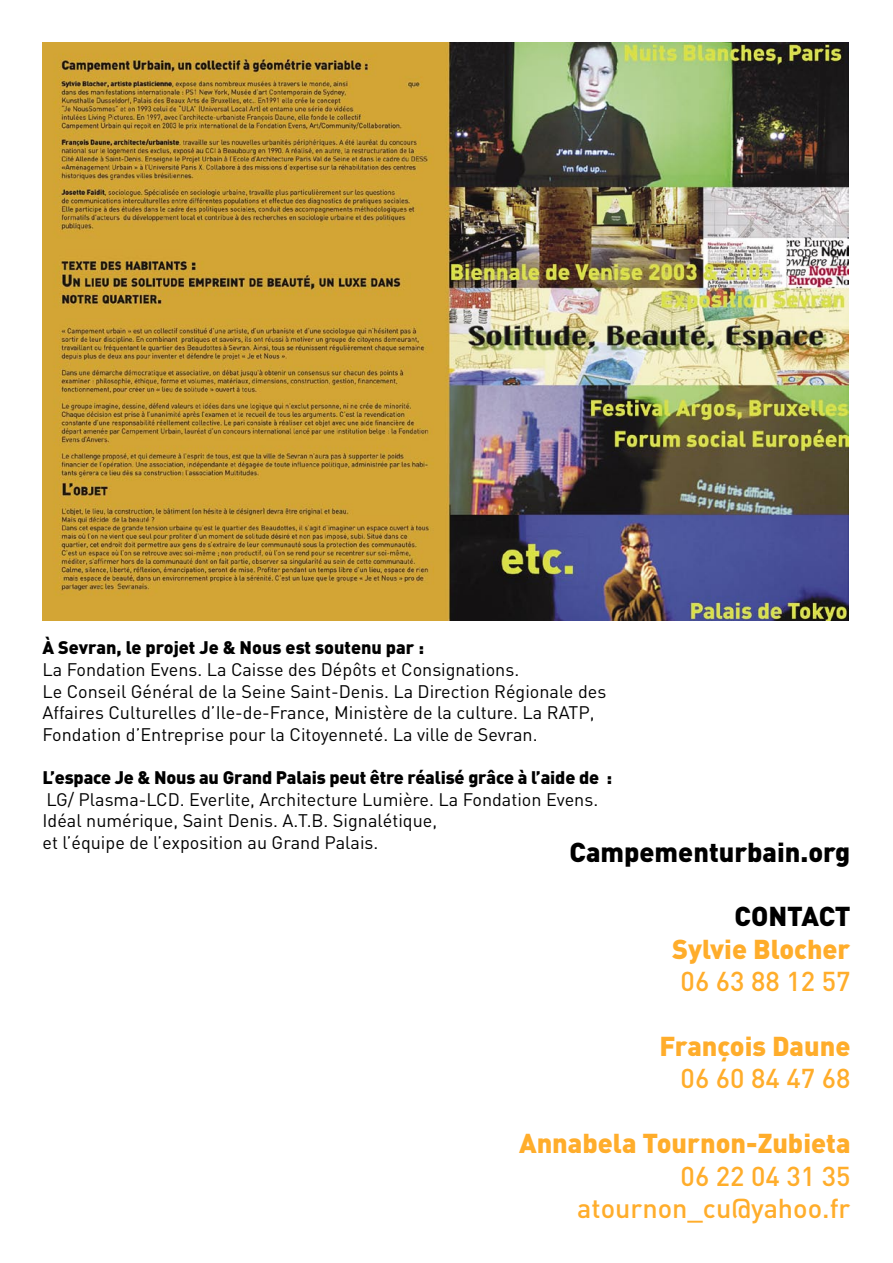
<style>
.page{position:relative;width:893px;height:1263px;background:#fff}
.page>*{position:absolute;margin:0;border:0;box-sizing:border-box;transform-origin:0 0}
.t1{font:500 27px "DIN";color:#ffad2b}
.t2{font:900 27px "DIN";color:#ffad2b}
.t3{font:900 27px "DIN";color:#000}
.t4{font:18px/21.6px "DIN";color:#000}
.t5{font:900 18px "DIN";letter-spacing:-.01em;color:#000}
</style>
<div class="page">
<img style="left:43px;top:43px;width:806px;height:577px">
<p class="t5" style="left:43px;top:636px;width:383px">À Sevran, le projet Je &amp; Nous est soutenu par :</p>
<p class="t4" style="left:43px;top:658px;width:478px">La Fondation Evens. La Caisse des Dépôts et Consignations.</p>
<p class="t4" style="left:43px;top:680px;width:565px">Le Conseil Général de la Seine Saint-Denis. La Direction Régionale des<br>Affaires Culturelles d’Ile-de-France, Ministère de la culture. La RATP,<br>Fondation d’Entreprise pour la Citoyenneté. La ville de Sevran.</p>
<p class="t5" style="left:43px;top:765px;width:571px">L’espace Je &amp; Nous au Grand Palais peut être réalisé grâce à l’aide de :</p>
<p class="t4" style="left:43px;top:788px;width:557px">LG/ Plasma-LCD. Everlite, Architecture Lumière. La Fondation Evens.<br>Idéal numérique, Saint Denis. A.T.B. Signalétique,</p>
<p class="t4" style="left:43px;top:831px;width:337px">et l’équipe de l’exposition au Grand Palais.</p>
<p class="t3" style="left:570px;top:834px;width:282px">Campementurbain.org</p>
<p class="t3" style="left:735px;top:898px;width:117px">CONTACT</p>
<p class="t2" style="left:672px;top:931px;width:180px">Sylvie Blocher</p>
<p class="t1" style="left:681px;top:964px;width:171px">06 63 88 12 57</p>
<p class="t2" style="left:660px;top:1028px;width:192px">François Daune</p>
<p class="t1" style="left:681px;top:1061px;width:171px">06 60 84 47 68</p>
<p class="t2" style="left:519px;top:1125px;width:333px">Annabela Tournon-Zubieta</p>
<p class="t1" style="left:681px;top:1158px;width:171px">06 22 04 31 35</p>
<p class="t1" style="left:577px;top:1191px;width:275px">atournon_cu@yahoo.fr</p>
</div>
